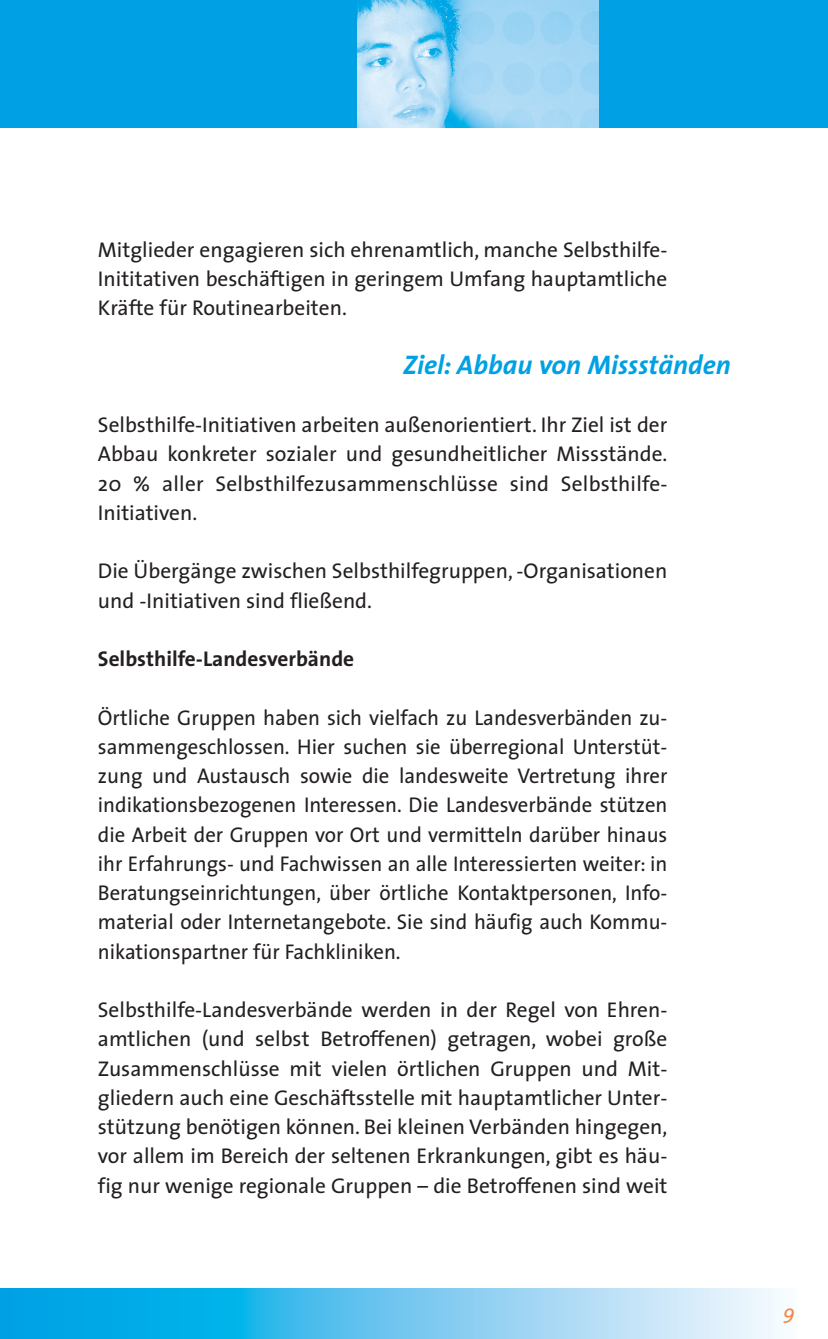
<style>
.page{position:relative;width:828px;height:1339px;background:#fff}
.page>*{position:absolute;margin:0;border:0;box-sizing:border-box;transform-origin:0 0}
.t1{font:italic 700 27px "The Sans";color:#00a1e4}
.t2{font:21.38px/29.2px "The Sans";color:#231f20;text-align:justify}
.t3{font:700 21.38px "The Sans";color:#231f20}
.t4{font:italic 20.25px "The Sans";color:#f58544}
</style>
<div class="page">
<div style="left:0;top:0;width:357px;height:128px;background:#00a1e4"></div>
<img style="left:357px;top:0;width:243px;height:127px">
<div style="left:600px;top:0;width:228px;height:128px;background:#00a1e4"></div>
<svg style="left:0;top:1288px;width:778px;height:51px;background:#66c7ef"></svg>
<p class="t2" style="left:98px;top:237px;width:571px">Mitglieder engagieren sich ehrenamtlich, manche Selbsthilfe-Inititativen beschäftigen in geringem Umfang hauptamtliche Kräfte für Routinearbeiten.</p>
<p class="t1" style="left:403px;top:354px;width:329px">Ziel: Abbau von Missständen</p>
<p class="t2" style="left:98px;top:413px;width:571px">Selbsthilfe-Initiativen arbeiten außenorientiert. Ihr Ziel ist der Abbau konkreter sozialer und gesundheitlicher Missstände.<br>20 % aller Selbsthilfezusammenschlüsse sind Selbsthilfe-Initiativen.</p>
<p class="t2" style="left:98px;top:559px;width:571px">Die Übergänge zwischen Selbsthilfegruppen, -Organisationen und -Initiativen sind fließend.</p>
<p class="t3" style="left:98px;top:651px;width:258px">Selbsthilfe-Landesverbände</p>
<p class="t2" style="left:98px;top:705px;width:571px">Örtliche Gruppen haben sich vielfach zu Landesverbänden zu&shy;sammengeschlossen. Hier suchen sie überregional Unterstüt&shy;zung und Austausch sowie die landesweite Vertretung ihrer indikationsbezogenen Interessen. Die Landesverbände stützen die Arbeit der Gruppen vor Ort und vermitteln darüber hinaus ihr Erfahrungs- und Fachwissen an alle Interessierten weiter: in Beratungseinrichtungen, über örtliche Kontaktpersonen, Info&shy;material oder Internetangebote. Sie sind häufig auch Kommu&shy;nikationspartner für Fachkliniken.</p>
<p class="t2" style="left:98px;top:998px;width:571px">Selbsthilfe-Landesverbände werden in der Regel von Ehren&shy;amtlichen (und selbst Betroffenen) getragen, wobei große Zusammenschlüsse mit vielen örtlichen Gruppen und Mit&shy;gliedern auch eine Geschäftsstelle mit hauptamtlicher Unter&shy;stützung benötigen können. Bei kleinen Verbänden hingegen, vor allem im Bereich der seltenen Erkrankungen, gibt es häu&shy;fig nur wenige regionale Gruppen – die Betroffenen sind weit</p>
<p class="t4" style="left:783px;top:1304px;width:13px">9</p>
</div>
